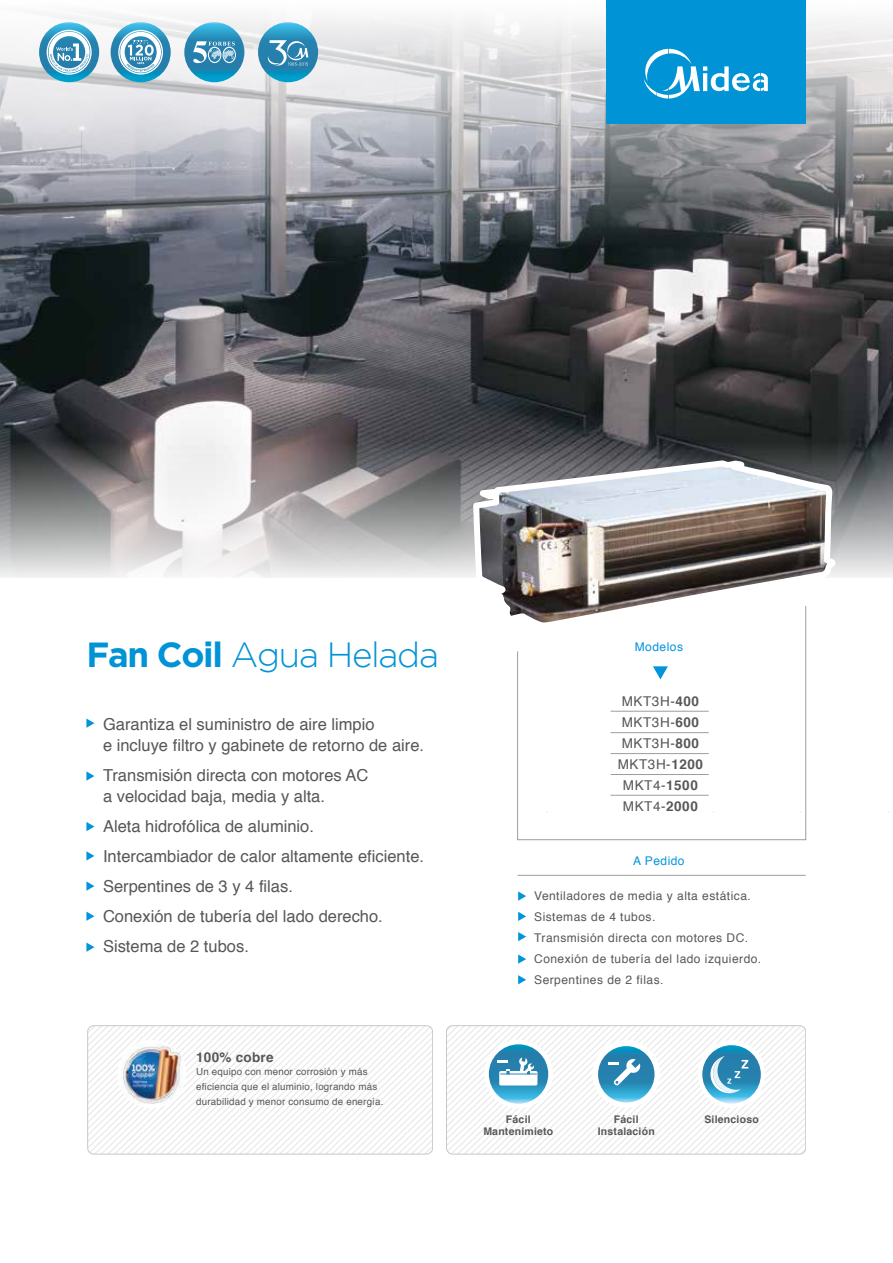
<style>
.page{position:relative;width:893px;height:1263px;background:#fff}
.page>*{position:absolute;margin:0;border:0;box-sizing:border-box;transform-origin:0 0}
.t1{font:300 34.95px "Gotham";letter-spacing:-.04em;color:#0093d6}
.t2{font:16.5px/30px "Helvetica";color:#575756}
.t3{font:13.5px/21px "Helvetica";letter-spacing:.04em;color:#575756;text-align:center}
.t4{font:700 13.5px "Helvetica";letter-spacing:.02em;color:#575756}
.t5{font:12px/21px "Helvetica";letter-spacing:.04em;color:#575756}
.t6{font:12px "Helvetica";letter-spacing:.04em;color:#0095db}
.t7{font:700 10.5px/12px "Helvetica";letter-spacing:.02em;color:#575756;text-align:center}
.t8{font:9.75px/15px "Helvetica";letter-spacing:.02em;color:#575756}
.s1{font-weight:700}
</style>
<div class="page">
<img style="left:0;top:250px;width:892px;height:189px">
<svg style="left:0;top:13px;width:892px;height:237px;background:#a5a7ac"></svg>
<svg style="left:0;top:439px;width:892px;height:139px"></svg>
<svg style="left:111px;top:22px;width:60px;height:60px"></svg>
<svg style="left:118px;top:30px;width:45px;height:45px"></svg>
<svg style="left:184px;top:22px;width:60px;height:60px;background:#2591bd"></svg>
<svg style="left:258px;top:22px;width:60px;height:60px;background:#2493bf"></svg>
<svg style="left:39px;top:22px;width:60px;height:60px"></svg>
<svg style="left:47px;top:30px;width:45px;height:45px"></svg>
<div style="left:606px;top:0;width:200px;height:123px;background:#0093d6"></div>
<svg style="left:643px;top:49px;width:124px;height:50px"></svg>
<svg style="left:86px;top:719px;width:8px;height:9px"></svg>
<svg style="left:518px;top:891px;width:8px;height:10px"></svg>
<svg style="left:518px;top:912px;width:8px;height:9px"></svg>
<svg style="left:518px;top:932px;width:8px;height:9px"></svg>
<svg style="left:518px;top:954px;width:8px;height:10px"></svg>
<svg style="left:518px;top:975px;width:8px;height:9px"></svg>
<svg style="left:86px;top:771px;width:8px;height:10px"></svg>
<svg style="left:86px;top:822px;width:8px;height:9px"></svg>
<svg style="left:86px;top:851px;width:8px;height:10px"></svg>
<svg style="left:86px;top:881px;width:8px;height:10px"></svg>
<svg style="left:86px;top:912px;width:8px;height:9px"></svg>
<svg style="left:86px;top:943px;width:8px;height:9px"></svg>
<svg style="left:88px;top:1026px;width:344px;height:128px"></svg>
<div style="left:87px;top:1026px;width:346px;height:128px;border:1px solid #8b888b;border-radius:6px"></div>
<svg style="left:446px;top:1026px;width:359px;height:128px"></svg>
<div style="left:446px;top:1026px;width:359px;height:128px;border:1px solid #8b888b;border-radius:6px"></div>
<div style="left:117px;top:1040px;width:69px;height:68px;background:#fff;border-radius:50%"></div>
<img style="left:121px;top:1044px;width:62px;height:60px">
<hr style="left:517px;top:875px;width:288px;height:1px;background:#9d9d9c">
<svg style="left:517px;top:793px;width:289px;height:47px"></svg>
<svg style="left:267px;top:40px;width:41px;height:28px"></svg>
<svg style="left:193px;top:41px;width:43px;height:22px"></svg>
<div style="left:484px;top:1040px;width:69px;height:68px;background:#fff;border-radius:50%"></div>
<svg style="left:489px;top:1044px;width:59px;height:60px;background:#3398c2"></svg>
<svg style="left:497px;top:1057px;width:40px;height:29px"></svg>
<hr style="left:500px;top:1074px;width:37px;height:1px;background:#3086bb">
<div style="left:592px;top:1040px;width:68px;height:68px;background:#fff;border-radius:50%"></div>
<svg style="left:598px;top:1046px;width:56px;height:57px;background:#3095c0"></svg>
<svg style="left:608px;top:1059px;width:32px;height:27px"></svg>
<div style="left:697px;top:1040px;width:68px;height:68px;background:#fff;border-radius:50%"></div>
<svg style="left:702px;top:1045px;width:58px;height:59px"></svg>
<svg style="left:710px;top:1056px;width:38px;height:37px"></svg>
<svg style="left:460px;top:457px;width:377px;height:336px"></svg>
<h1 class="t1" style="left:86px;top:635px;width:354px"><span class="s1">Fan Coil</span> Agua Helada</h1>
<p class="t2" style="left:103px;top:715px;width:322px;line-height:21px">Garantiza el suministro de aire limpio<br>e incluye filtro y gabinete de retorno de aire.</p>
<p class="t2" style="left:103px;top:766px;width:267px;line-height:21px">Transmisión directa con motores AC a velocidad baja, media y alta.</p>
<p class="t2" style="left:103px;top:812px;width:322px">Aleta hidrofólica de aluminio.<br>Intercambiador de calor altamente eficiente.<br>Serpentines de 3 y 4 filas.<br>Conexión de tubería del lado derecho.<br>Sistema de 2 tubos.</p>
<p class="t4" style="left:196px;top:1046px;width:79px">100% cobre</p>
<p class="t8" style="left:196px;top:1065px;width:189px">Un equipo con menor corrosión y más eficiencia que el aluminio, logrando más durabilidad y menor consumo de energía.</p>
<p class="t6" style="left:634px;top:638px;width:50px">Modelos</p>
<p class="t3" style="left:617px;top:691px;width:87px">MKT3H-<span class="s1">400<br></span>MKT3H-<span class="s1">600<br></span>MKT3H-<span class="s1">800<br></span>MKT3H-<span class="s1">1200<br></span>MKT4-<span class="s1">1500<br></span>MKT4-<span class="s1">2000</span></p>
<p class="t6" style="left:633px;top:851px;width:53px">A Pedido</p>
<p class="t5" style="left:534px;top:886px;width:229px">Ventiladores de media y alta estática.<br>Sistemas de 4 tubos.<br>Transmisión directa con motores DC.<br>Conexión de tubería del lado izquierdo.<br>Serpentines de 2 filas.</p>
<p class="t7" style="left:483px;top:1114px;width:71px">Fácil<br>Mantenimieto</p>
<p class="t7" style="left:614px;top:1114px;width:26px">Fácil</p>
<p class="t7" style="left:704px;top:1114px;width:56px">Silencioso</p>
<p class="t7" style="left:597px;top:1126px;width:58px">Instalación</p>
</div>
